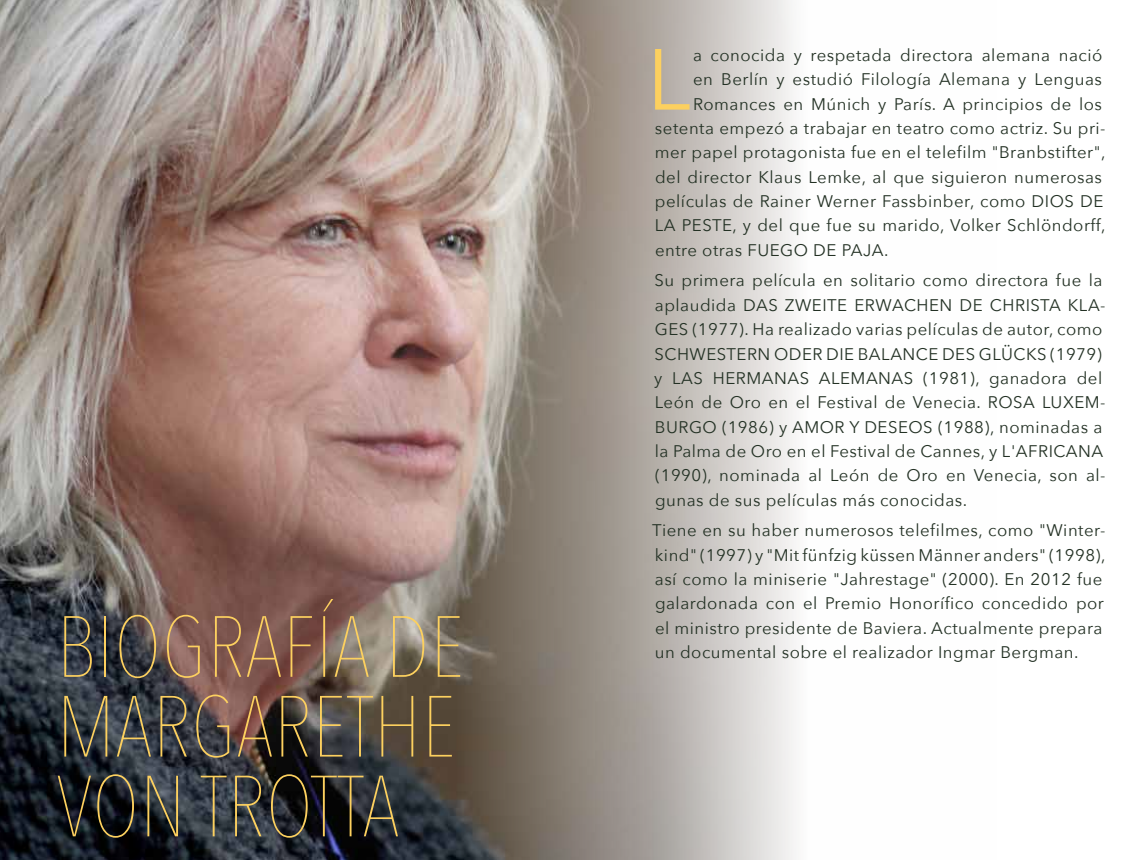
<style>
.page{position:relative;width:1145px;height:860px;background:#fff}
.page>*{position:absolute;margin:0;border:0;box-sizing:border-box;transform-origin:0 0}
.t1{font:200 85.7px/79.8px "Avenir Next Condensed";letter-spacing:.01em;color:#fcd05f}
.t2{font:85.6px "Avenir Next";color:#fcd05f}
.t3{font:16.8px/24.4px "Avenir Next";letter-spacing:.03em;color:#233124}
</style>
<div class="page">
<img style="left:0;top:0;width:794px;height:860px">
<h1 class="t1" style="left:57px;top:607px;width:409px">BIOGRAFÍA DE</h1>
<h1 class="t1" style="left:57px;top:687px;width:400px">MARGARETHE<br>VON TROTTA</h1>
<h2 class="t2" style="left:647px;top:8px;width:45px">L</h2>
<p class="t3" style="left:693px;top:42px;width:411px">a conocida y respetada directora alemana nació</p>
<p class="t3" style="left:693px;top:66px;width:410px">en Berlín y estudió Filología Alemana y Lenguas</p>
<p class="t3" style="left:693px;top:91px;width:411px">Romances en Múnich y París. A principios de los</p>
<p class="t3" style="left:655px;top:115px;width:452px">setenta empezó a trabajar en teatro como actriz. Su pri-</p>
<p class="t3" style="left:655px;top:140px;width:452px">mer papel protagonista fue en el telefilm "Branbstifter",</p>
<p class="t3" style="left:655px;top:164px;width:449px">del director Klaus Lemke, al que siguieron numerosas</p>
<p class="t3" style="left:655px;top:188px;width:448px">películas de Rainer Werner Fassbinber, como Dios de</p>
<p class="t3" style="left:655px;top:213px;width:38px">l a pes</p>
<p class="t3" style="left:655px;top:213px;width:452px;text-indent:57px">te, y del que fue su marido, Volker Schlöndorff, entre otras Fuego de paja.</p>
<p class="t3" style="left:654px;top:268px;width:449px">Su primera película en solitario como directora fue la aplaudida Das zweite Erwachen</p>
<p class="t3" style="left:654px;top:292px;width:453px;text-indent:305px">de Ch rista Kla&shy;ges (1977). Ha realizado varias películas de autor, como<br>Schwes</p>
<p class="t3" style="left:727px;top:341px;width:189px">tern oder Die Balance</p>
<p class="t3" style="left:942px;top:341px;width:83px">des Glücks</p>
<p class="t3" style="left:1050px;top:341px;width:53px">(1979)</p>
<p class="t3" style="left:654px;top:365px;width:189px">y Las he rmanas alem</p>
<p class="t3" style="left:655px;top:365px;width:452px;text-indent:211px">anas (1981), ganadora del<br>León de Oro en el Festival de Venecia. Rosa Luxem - bu rgo (1986) y Amor y dese</p>
<p class="t3" style="left:655px;top:414px;width:452px;text-indent:254px">os (1988), nominadas a la Palma de Oro en el Festival de Cannes, y L'Africana (1990), nominada al León de Oro en Venecia, son al&shy;gunas de sus películas más conocidas.</p>
<p class="t3" style="left:652px;top:518px;width:455px">Tiene en su haber numerosos telefilmes, como "Winter&shy;kind" (1997) y "Mit fünfzig küssen Männer anders" (1998), así como la miniserie "Jahrestage" (2000). En 2012 fue galardonada con el Premio Honorífico concedido por el ministro presidente de Baviera. Actualmente prepara</p>
<p class="t3" style="left:655px;top:639px;width:425px">un documental sobre el realizador I ngmar Bergman.</p>
</div>
